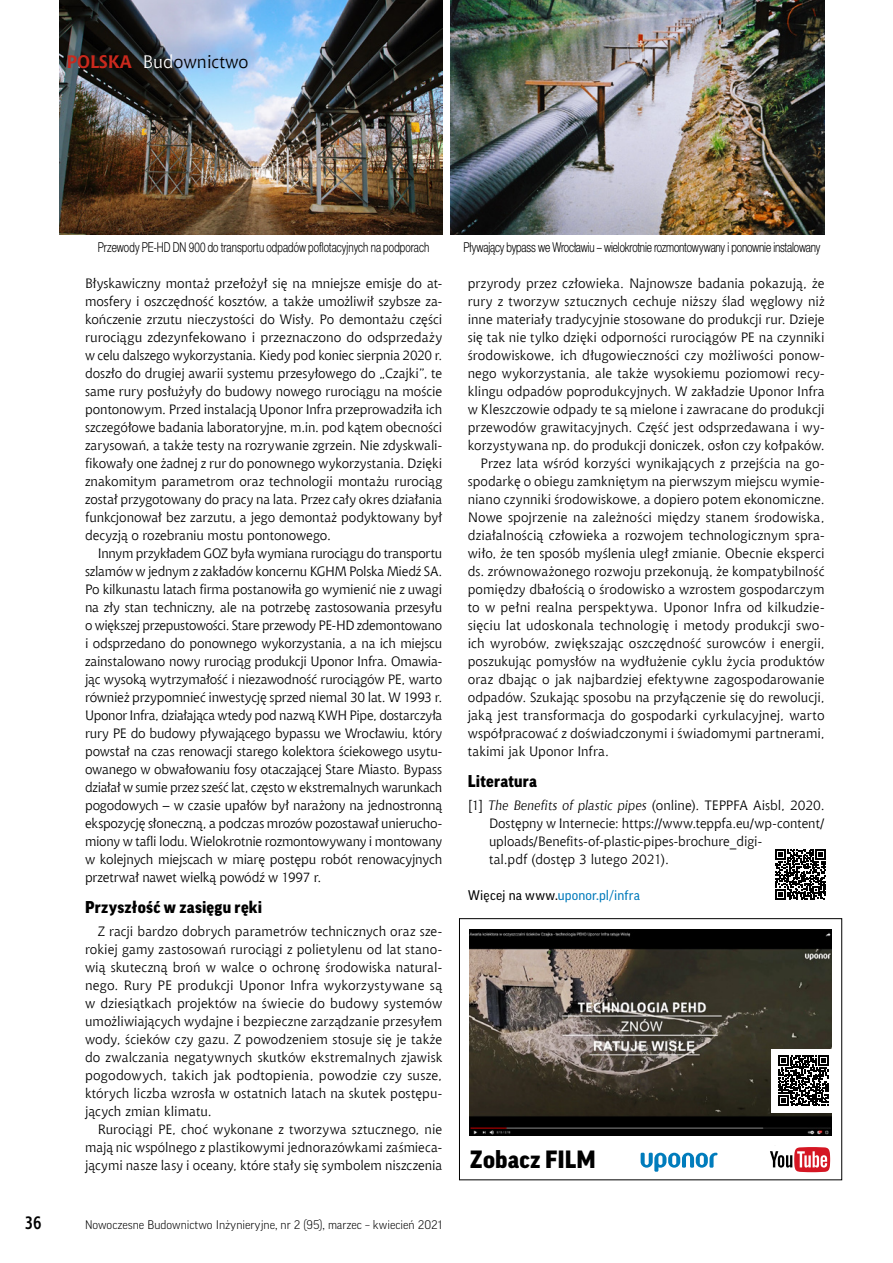
<style>
.page{position:relative;width:893px;height:1263px;background:#fff}
.page>*{position:absolute;margin:0;border:0;box-sizing:border-box;transform-origin:0 0}
.t1{font:900 24.15px "Good Pro";letter-spacing:.005em;color:#000}
.t2{font:18px "Chianti EU";color:#000}
.t3{font:700 18px "Aerton Cnd EFN";color:#000}
.t4{font:900 16.5px "Good Pro";letter-spacing:.015em;color:#000}
.t5{font:13.5px/18px "Chianti EU";letter-spacing:.005em;color:#000;text-align:justify}
.t6{font:13.5px "Switzer Cnd EFN Light";letter-spacing:-.01em;color:#000;scale:.9 1}
.t7{font:13.5px "Good Pro";letter-spacing:.01em;color:#007abb}
.t8{font:300 12px "Good Pro";color:#000}
.s1{font-weight:700;color:#ca291d}
.s2{color:#fff}
.s3{font-style:italic}
.s4{color:#000}
</style>
<div class="page">
<svg style="left:775px;top:849px;width:51px;height:51px"></svg>
<img style="left:60px;top:0;width:382px;height:234px">
<img style="left:451px;top:0;width:374px;height:234px">
<div style="left:459px;top:918px;width:383px;height:262px;border:1px solid #000"></div>
<svg style="left:641px;top:1153px;width:77px;height:19px"></svg>
<img style="left:470px;top:929px;width:361px;height:206px">
<div style="left:771px;top:1049px;width:64px;height:63px;background:#fff"></div>
<svg style="left:778px;top:1055px;width:51px;height:51px"></svg>
<svg style="left:770px;top:1147px;width:60px;height:25px"></svg>
<h2 class="t2" style="left:66px;top:51px;width:184px"><span class="s1">POLSKA</span> <span class="s2">Bud</span>ownictwo</h2>
<h2 class="t3" style="left:25px;top:1212px;width:18px">36</h2>
<p class="t6" style="left:98px;top:239px;width:370px">Przewody PE-HD DN 900 do transportu odpadów poflotacyjnych na podporach</p>
<p class="t5" style="left:85px;top:274px;width:359px">Błyskawiczny montaż przełożył się na mniejsze emisje do at&shy;mosfery i oszczędność kosztów, a także umożliwił szybsze za&shy;kończenie zrzutu nieczystości do Wisły. Po demontażu części rurociągu zdezynfekowano i przeznaczono do odsprzedaży w celu dalszego wykorzystania. Kiedy pod koniec sierpnia 2020 r. doszło do drugiej awarii systemu przesyłowego do „Czajki”, te same rury posłużyły do budowy nowego rurociągu na moście pontonowym. Przed instalacją Uponor Infra przeprowadziła ich szczegółowe badania laboratoryjne, m.in. pod kątem obecności zarysowań, a także testy na rozrywanie zgrzein. Nie zdyskwali&shy;fikowały one żadnej z rur do ponownego wykorzystania. Dzięki znakomitym parametrom oraz technologii montażu rurociąg został przygotowany do pracy na lata. Przez cały okres działania funkcjonował bez zarzutu, a jego demontaż podyktowany był decyzją o rozebraniu mostu pontonowego.</p>
<p class="t5" style="left:85px;top:544px;width:359px;text-indent:13px">Innym przykładem GOZ była wymiana rurociągu do transportu szlamów w jednym z zakładów koncernu KGHM Polska Miedź SA.<br>Po kilkunastu latach firma postanowiła go wymienić nie z uwagi na zły stan techniczny, ale na potrzebę zastosowania przesyłu o większej przepustowości. Stare przewody PE-HD zdemontowano i odsprzedano do ponownego wykorzystania, a na ich miejscu zainstalowano nowy rurociąg produkcji Uponor Infra. Omawia&shy;jąc wysoką wytrzymałość i niezawodność rurociągów PE, warto również przypomnieć inwestycję sprzed niemal 30 lat. W 1993 r.<br>Uponor Infra, działająca wtedy pod nazwą KWH Pipe, dostarczyła rury PE do budowy pływającego bypassu we Wrocławiu, który powstał na czas renowacji starego kolektora ściekowego usytu&shy;owanego w obwałowaniu fosy otaczającej Stare Miasto. Bypass działał w sumie przez sześć lat, często w ekstremalnych warunkach pogodowych – w czasie upałów był narażony na jednostronną ekspozycję słoneczną, a podczas mrozów pozostawał unierucho&shy;miony w tafli lodu. Wielokrotnie rozmontowywany i montowany w kolejnych miejscach w miarę postępu robót renowacyjnych przetrwał nawet wielką powódź w 1997 r.</p>
<p class="t4" style="left:85px;top:898px;width:179px">Przyszłość w zasięgu ręki</p>
<p class="t5" style="left:85px;top:922px;width:359px;text-indent:13px">Z racji bardzo dobrych parametrów technicznych oraz sze&shy;rokiej gamy zastosowań rurociągi z polietylenu od lat stano&shy;wią skuteczną broń w walce o ochronę środowiska natural&shy;nego. Rury PE produkcji Uponor Infra wykorzystywane są w dziesiątkach projektów na świecie do budowy systemów umożliwiających wydajne i bezpieczne zarządzanie przesyłem wody, ścieków czy gazu. Z powodzeniem stosuje się je także do zwalczania negatywnych skutków ekstremalnych zjawisk pogodowych, takich jak podtopienia, powodzie czy susze, których liczba wzrosła w ostatnich latach na skutek postępu&shy;jących zmian klimatu.</p>
<p class="t5" style="left:85px;top:1120px;width:359px;text-indent:13px">Rurociągi PE, choć wykonane z tworzywa sztucznego, nie mają nic wspólnego z plastikowymi jednorazówkami zaśmieca&shy;jącymi nasze lasy i oceany, które stały się symbolem niszczenia</p>
<p class="t8" style="left:85px;top:1218px;width:359px">Nowoczesne Budownictwo Inżynieryjne, nr 2 (95), marzec – kwiecień 2021</p>
<p class="t6" style="left:463px;top:239px;width:398px">Pływający bypass we Wrocławiu – wielokrotnie rozmontowywany i ponownie instalowany</p>
<p class="t5" style="left:468px;top:274px;width:358px">przyrody przez człowieka. Najnowsze badania pokazują, że</p>
<p class="t5" style="left:468px;top:292px;width:358px">rury z tworzyw sztucznych cechuje niższy ślad węglowy niż</p>
<p class="t5" style="left:468px;top:310px;width:358px">inne materiały tradycyjnie stosowane do produkcji rur. Dzieje</p>
<p class="t5" style="left:468px;top:328px;width:358px">się tak nie tylko dzięki odporności rurociągów PE na czynniki</p>
<p class="t5" style="left:468px;top:346px;width:358px">środowiskowe, ich długowieczności czy możliwości ponow-</p>
<p class="t5" style="left:468px;top:364px;width:358px">nego wykorzystania, ale także wysokiemu poziomowi recy-</p>
<p class="t5" style="left:468px;top:382px;width:358px">klingu odpadów poprodukcyjnych. W zakładzie Uponor Infra</p>
<p class="t5" style="left:468px;top:400px;width:358px">w Kleszczowie odpady te są mielone i zawracane do produkcji</p>
<p class="t5" style="left:468px;top:418px;width:358px">przewodów grawitacyjnych. Część jest odsprzedawana i wy-</p>
<p class="t5" style="left:468px;top:436px;width:358px">korzystywana np. do produkcji doniczek, osłon czy kołpaków.</p>
<p class="t5" style="left:480px;top:454px;width:346px">Przez lata wśród korzyści wynikających z przejścia na go-</p>
<p class="t5" style="left:468px;top:472px;width:358px">spodarkę o obiegu zamkniętym na pierwszym miejscu wymie-</p>
<p class="t5" style="left:468px;top:490px;width:358px">niano czynniki środowiskowe, a dopiero potem ekonomiczne.</p>
<p class="t5" style="left:468px;top:508px;width:358px">Nowe spojrzenie na zależności między stanem środowiska,</p>
<p class="t5" style="left:468px;top:526px;width:358px">działalnością człowieka a rozwojem technologicznym spra-</p>
<p class="t5" style="left:468px;top:544px;width:358px">wiło, że ten sposób myślenia uległ zmianie. Obecnie eksperci</p>
<p class="t5" style="left:468px;top:562px;width:358px">ds. zrównoważonego rozwoju przekonują, że kompatybilność</p>
<p class="t5" style="left:468px;top:580px;width:358px">pomiędzy dbałością o środowisko a wzrostem gospodarczym</p>
<p class="t5" style="left:468px;top:598px;width:358px">to w pełni realna perspektywa. Uponor Infra od kilkudzie-</p>
<p class="t5" style="left:468px;top:616px;width:358px">sięciu lat udoskonala technologię i metody produkcji swo-</p>
<p class="t5" style="left:468px;top:634px;width:358px">ich wyrobów, zwiększając oszczędność surowców i energii,</p>
<p class="t5" style="left:468px;top:652px;width:358px">poszukując pomysłów na wydłużenie cyklu życia produktów</p>
<p class="t5" style="left:468px;top:670px;width:358px">oraz dbając o jak najbardziej efektywne zagospodarowanie</p>
<p class="t5" style="left:468px;top:688px;width:358px">odpadów. Szukając sposobu na przyłączenie się do rewolucji,</p>
<p class="t5" style="left:468px;top:706px;width:358px">jaką jest transformacja do gospodarki cyrkulacyjnej, warto</p>
<p class="t5" style="left:468px;top:724px;width:358px">współpracować z doświadczonymi i świadomymi partnerami,</p>
<p class="t5" style="left:468px;top:742px;width:143px">takimi jak Uponor Infra.</p>
<p class="t4" style="left:468px;top:772px;width:71px">Literatura</p>
<p class="t5" style="left:489px;top:796px;width:337px;text-align:left;text-indent:-21px">[1] <span class="s3">The Benefits of plastic pipes</span> (online). TEPPFA Aisbl, 2020.<br>Dostępny w Internecie: https://www.teppfa.eu/wp-content/ uploads/Benefits-of-plastic-pipes-brochure_digi-<br>tal.pdf (dostęp 3 lutego 2021).</p>
<p class="t7" style="left:468px;top:887px;width:174px"><span class="s4">Więcej na www.</span>uponor.pl/infra</p>
<h1 class="t1" style="left:470px;top:1145px;width:128px">Zobacz FILM</h1>
</div>
